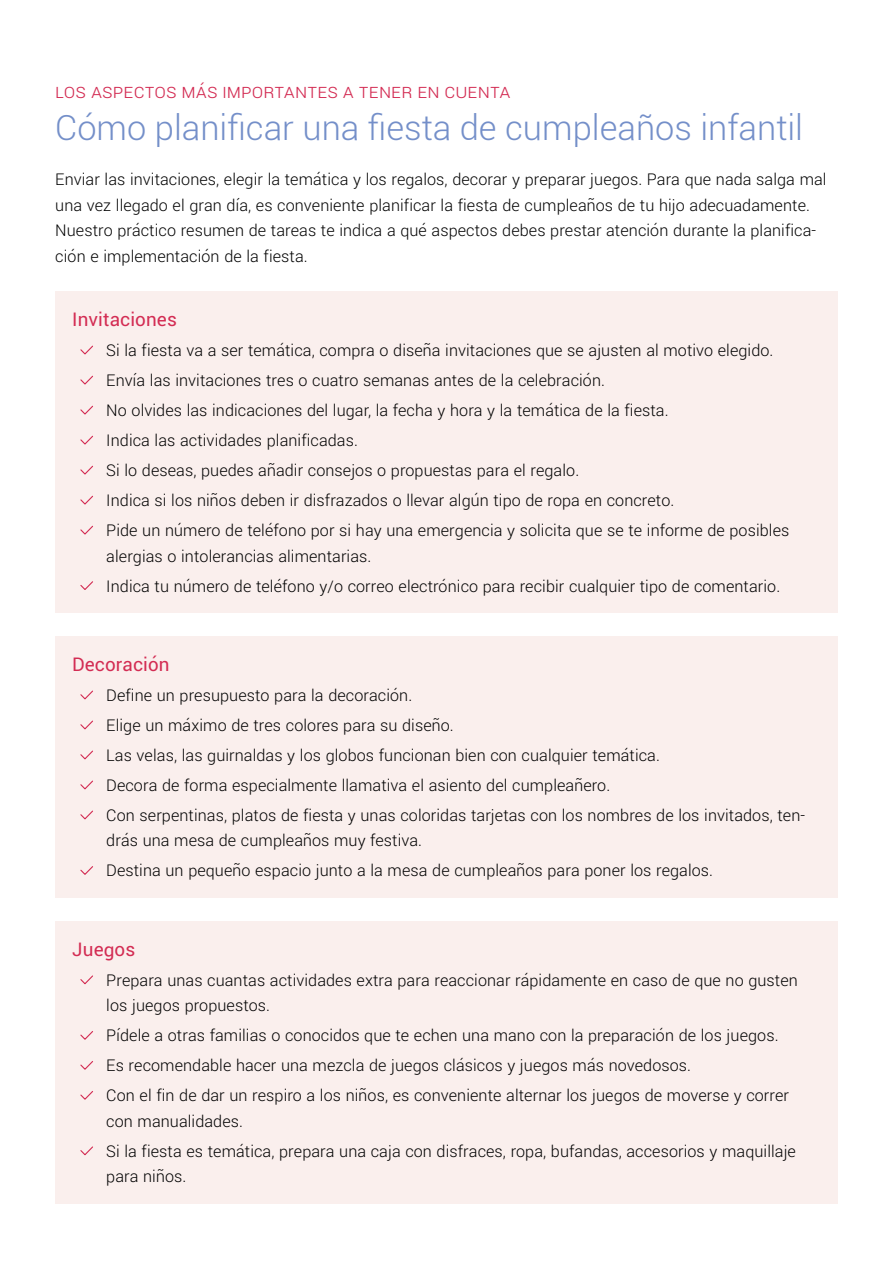
<style>
.page{position:relative;width:893px;height:1263px;background:#fff}
.page>*{position:absolute;margin:0;border:0;box-sizing:border-box;transform-origin:0 0}
.t1{font:300 34.5px "Roboto";color:#748fc9}
.t2{font:21px "Yantramanav";letter-spacing:.005em;color:#d32c53}
.t3{font:300 19.5px "Roboto";color:#d32c53}
.t4{font:300 18px/30px "Yantramanav";letter-spacing:.005em;color:#000}
</style>
<div class="page">
<div style="left:55px;top:636px;width:783px;height:261px;background:#faefed"></div>
<svg style="left:80px;top:690px;width:13px;height:10px"></svg>
<svg style="left:80px;top:720px;width:13px;height:10px"></svg>
<svg style="left:80px;top:750px;width:13px;height:10px"></svg>
<svg style="left:80px;top:780px;width:13px;height:10px"></svg>
<svg style="left:80px;top:810px;width:13px;height:10px"></svg>
<svg style="left:80px;top:866px;width:13px;height:9px"></svg>
<div style="left:55px;top:921px;width:783px;height:282px;background:#faefed"></div>
<svg style="left:80px;top:975px;width:13px;height:10px"></svg>
<svg style="left:80px;top:1031px;width:13px;height:9px"></svg>
<svg style="left:80px;top:1061px;width:13px;height:9px"></svg>
<svg style="left:80px;top:1091px;width:13px;height:9px"></svg>
<svg style="left:80px;top:1146px;width:13px;height:10px"></svg>
<div style="left:55px;top:291px;width:783px;height:321px;background:#faefed"></div>
<svg style="left:80px;top:345px;width:13px;height:10px"></svg>
<svg style="left:80px;top:375px;width:13px;height:10px"></svg>
<svg style="left:80px;top:405px;width:13px;height:10px"></svg>
<svg style="left:80px;top:435px;width:13px;height:10px"></svg>
<svg style="left:80px;top:465px;width:13px;height:10px"></svg>
<svg style="left:80px;top:495px;width:13px;height:10px"></svg>
<svg style="left:80px;top:525px;width:13px;height:10px"></svg>
<svg style="left:80px;top:581px;width:13px;height:9px"></svg>
<p class="t3" style="left:55px;top:77px;width:457px">los ASPECTOS más importantes A TEN ER EN CUENTA</p>
<h1 class="t1" style="left:55px;top:104px;width:749px">Cómo planificar una fiesta de cumpleaños infantil</h1>
<p class="t4" style="left:55px;top:167px;width:773px;line-height:25.5px">Enviar las invitaciones, elegir la temática y los regalos, decorar y preparar juegos. Para que nada salga mal una vez llegado el gran día, es conveniente planificar la fiesta de cumpleaños de tu hijo adecuadamente.<br>Nuestro práctico resumen de tareas te indica a qué aspectos debes prestar atención durante la planifica&shy;ción e implementación de la fiesta.</p>
<p class="t2" style="left:72px;top:306px;width:106px">Invitaciones</p>
<p class="t4" style="left:106px;top:335px;width:685px">Si la fiesta va a ser temática, compra o diseña invitaciones que se ajusten al motivo elegido.<br>Envía las invitaciones tres o cuatro semanas antes de la celebración.<br>No olvides las indicaciones del lugar, la fecha y hora y la temática de la fiesta.<br>Indica las actividades planificadas.<br>Si lo deseas, puedes añadir consejos o propuestas para el regalo.<br>Indica si los niños deben ir disfrazados o llevar algún tipo de ropa en concreto.<br>Pide un número de teléfono por si hay una emergencia y solicita que se te informe de posibles</p>
<p class="t4" style="left:106px;top:541px;width:675px">alergias o intolerancias alimentarias.<br>Indica tu número de teléfono y/o correo electrónico para recibir cualquier tipo de comentario.</p>
<p class="t2" style="left:72px;top:651px;width:99px">Decoración</p>
<p class="t4" style="left:106px;top:680px;width:700px">Define un presupuesto para la decoración.<br>Elige un máximo de tres colores para su diseño.<br>Las velas, las guirnaldas y los globos funcionan bien con cualquier temática.<br>Decora de forma especialmente llamativa el asiento del cumpleañero.<br>Con serpentinas, platos de fiesta y unas coloridas tarjetas con los nombres de los invitados, ten-</p>
<p class="t4" style="left:106px;top:826px;width:608px">drás una mesa de cumpleaños muy festiva.<br>Destina un pequeño espacio junto a la mesa de cumpleaños para poner los regalos.</p>
<p class="t2" style="left:72px;top:936px;width:65px">Juegos</p>
<p class="t4" style="left:106px;top:967px;width:693px;line-height:25.5px">Prepara unas cuantas actividades extra para reaccionar rápidamente en caso de que no gusten los juegos propuestos.</p>
<p class="t4" style="left:106px;top:1020px;width:684px">Pídele a otras familias o conocidos que te echen una mano con la preparación de los juegos.<br>Es recomendable hacer una mezcla de juegos clásicos y juegos más novedosos.<br>Con el fin de dar un respiro a los niños, es conveniente alternar los juegos de moverse y correr</p>
<p class="t4" style="left:106px;top:1106px;width:691px">con manualidades.<br>Si la fiesta es temática, prepara una caja con disfraces, ropa, bufandas, accesorios y maquillaje</p>
<p class="t4" style="left:106px;top:1162px;width:82px">para niños.</p>
</div>
